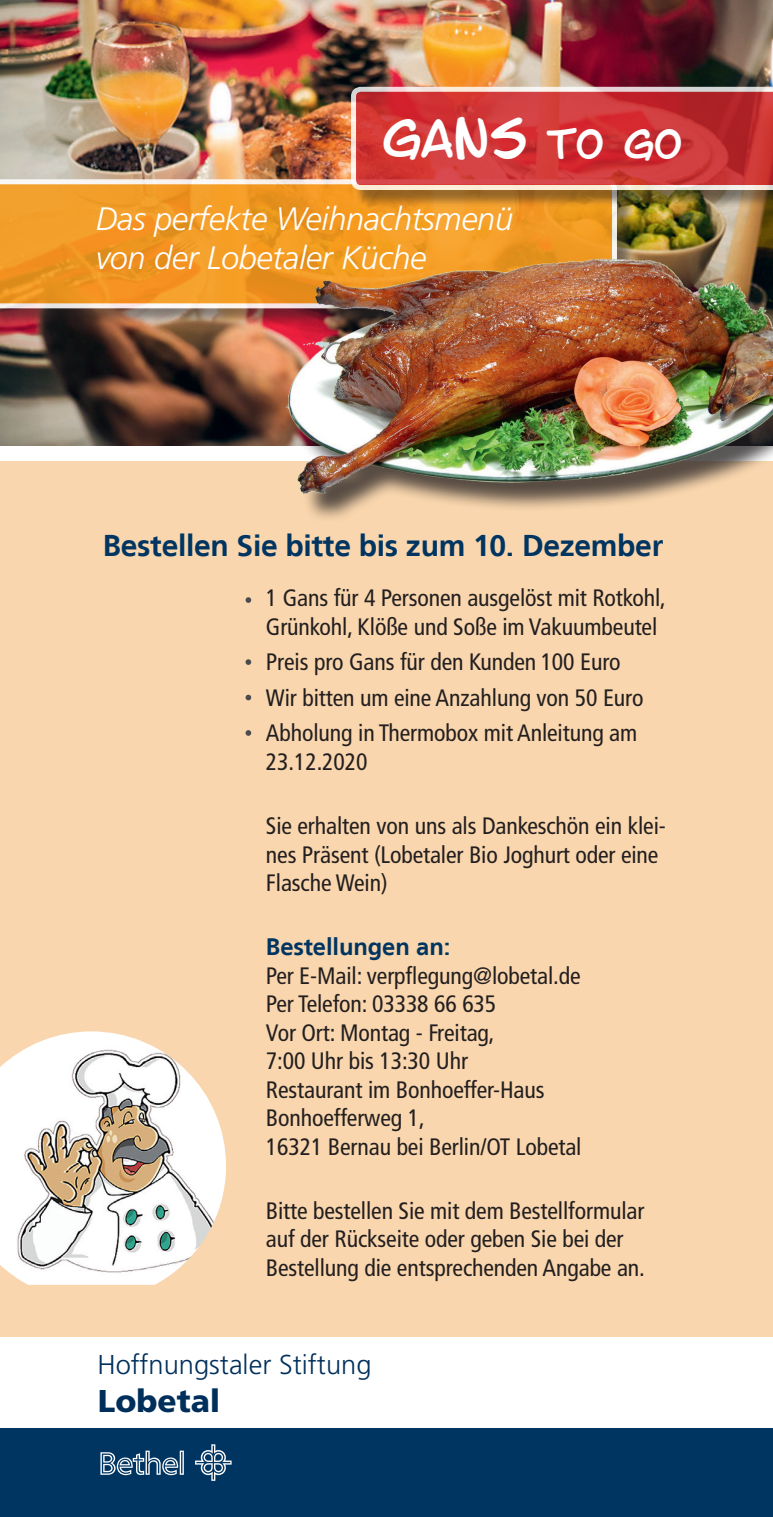
<style>
.page{position:relative;width:773px;height:1517px;background:#fff}
.page>*{position:absolute;margin:0;border:0;box-sizing:border-box;transform-origin:0 0}
.t1{font:45px "Letter O Matic";color:#fff}
.t2{font:italic 300 32.5px "Frutiger LT Std";letter-spacing:-.01em;color:#fff}
.t3{font:900 31.5px "Frutiger LT Std";color:#002f5b}
.t4{font:700 30px "Frutiger LT";letter-spacing:-.01em;color:#003562}
.t5{font:300 27.25px "Frutiger LT Std";color:#002f5b}
.t6{font:condensed 23.75px/28.5px "Frutiger LT Std";letter-spacing:-.005em;color:#231f20}
.t7{font:700 23.75px "Frutiger LT";letter-spacing:-.005em;color:#003562}
.s1{font-size:35px}
</style>
<div class="page">
<div style="left:0;top:461px;width:772px;height:875px;background:#f9d6ad"></div>
<div style="left:0;top:1428px;width:772px;height:89px;background:#003562"></div>
<svg style="left:195px;top:1444px;width:36px;height:36px"></svg>
<svg style="left:100px;top:1450px;width:84px;height:25px"></svg>
<img style="left:0;top:0;width:772px;height:445px">
<div style="left:0;top:181px;width:634px;height:144px;background:#231f20;opacity:.55"></div>
<svg style="left:0;top:179px;width:353px;height:129px;background:#f1a137"></svg>
<img style="left:248px;top:191px;width:524px;height:328px">
<div style="left:353px;top:89px;width:419px;height:119px;background:#231f20;opacity:.55"></div>
<svg style="left:351px;top:87px;width:421px;height:103px;background:#d04747"></svg>
<svg style="left:245px;top:597px;width:6px;height:6px"></svg>
<svg style="left:245px;top:659px;width:6px;height:6px"></svg>
<svg style="left:245px;top:694px;width:6px;height:6px"></svg>
<svg style="left:245px;top:730px;width:6px;height:6px"></svg>
<img style="left:0;top:1031px;width:226px;height:253px">
<p class="t1" style="left:382px;top:122px;width:300px">GANS <span class="s1">TO GO</span></p>
<p class="t2" style="left:96px;top:200px;width:419px">Das perfekte Weihnachtsmenü</p>
<p class="t2" style="left:96px;top:239px;width:332px">von der Lobetaler Küche</p>
<p class="t4" style="left:103px;top:528px;width:562px">Bestellen Sie bitte bis zum 10. Dezember</p>
<p class="t6" style="left:266px;top:584px;width:401px">1 Gans für 4 Personen ausgelöst mit Rotkohl,<br>Grünkohl, Klöße und Soße im Vakuumbeutel</p>
<p class="t6" style="left:266px;top:648px;width:356px">Preis pro Gans für den Kunden 100 Euro</p>
<p class="t6" style="left:266px;top:683px;width:379px">Wir bitten um eine Anzahlung von 50 Euro</p>
<p class="t6" style="left:266px;top:719px;width:373px">Abholung in Thermobox mit Anleitung am<br>23.12.2020</p>
<p class="t6" style="left:266px;top:812px;width:401px">Sie erhalten von uns als Dankeschön ein klei&shy;nes Präsent (Lobetaler Bio Joghurt oder eine<br>Flasche Wein)</p>
<p class="t7" style="left:266px;top:933px;width:186px">Bestellungen an:</p>
<p class="t6" style="left:266px;top:961px;width:316px">Per E-Mail: verpflegung@lobetal.de</p>
<p class="t6" style="left:266px;top:990px;width:232px">Per Telefon: 03338 66 635</p>
<p class="t6" style="left:266px;top:1018px;width:230px">Vor Ort: Montag - Freitag,</p>
<p class="t6" style="left:266px;top:1047px;width:204px">7:00 Uhr bis 13:30 Uhr</p>
<p class="t6" style="left:266px;top:1075px;width:280px">Restaurant im Bonhoeffer-Haus</p>
<p class="t6" style="left:266px;top:1104px;width:160px">Bonhoefferweg 1,</p>
<p class="t6" style="left:266px;top:1132px;width:317px">16321 Bernau bei Berlin/OT Lobetal</p>
<p class="t6" style="left:266px;top:1196px;width:380px">Bitte bestellen Sie mit dem Bestellformular</p>
<p class="t6" style="left:266px;top:1225px;width:359px">auf der Rückseite oder geben Sie bei der</p>
<p class="t6" style="left:266px;top:1253px;width:380px">Bestellung die entsprechenden Angabe an.</p>
<p class="t5" style="left:97px;top:1349px;width:275px">Hoffnungstaler Stiftung</p>
<p class="t3" style="left:98px;top:1382px;width:124px">Lobetal</p>
</div>
